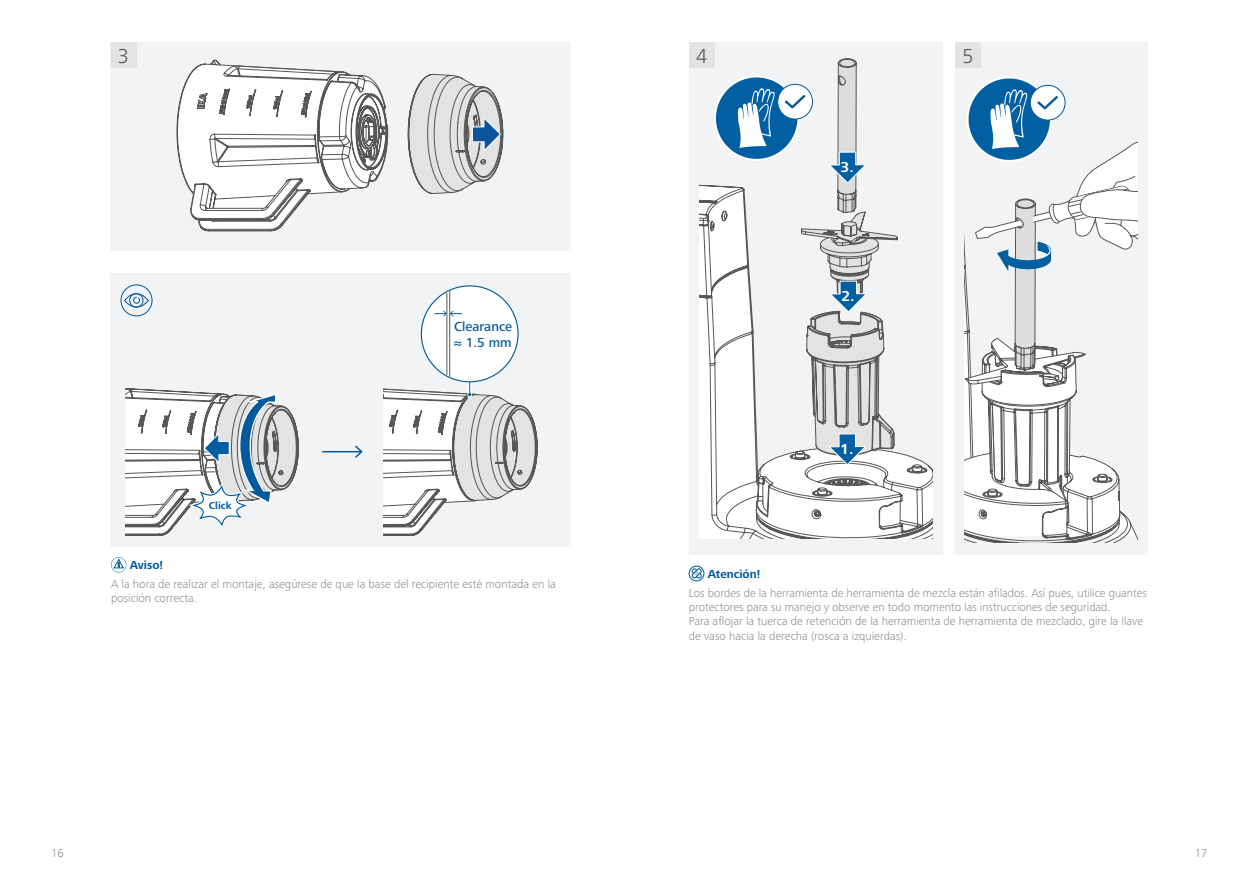
<style>
.page{position:relative;width:1259px;height:893px;background:#fff}
.page>*{position:absolute;margin:0;border:0;box-sizing:border-box;transform-origin:0 0}
.t1{font:300 21px "Frutiger Next IKA";color:#575756}
.t2{font:700 15px "Frutiger Next IKA";color:#fff}
.t3{font:500 13.65px/16.4px "Frutiger Next IKA";color:#03599d}
.t4{font:300 12px/14.4px "Frutiger Next IKA";color:#8a8f91}
.t5{font:700 12px "Frutiger Next IKA";color:#00589c}
.t6{font:700 10.35px "Frutiger Next IKA";color:#025fa2}
.s1{font-weight:700;color:#00589c}
</style>
<div class="page">
<div style="left:111px;top:273px;width:460px;height:273px;background:#f2f3f4"></div>
<svg style="left:383px;top:367px;width:155px;height:169px"></svg>
<div style="left:421px;top:286px;width:97px;height:96px;background:#fff;border-radius:50%"></div>
<hr style="left:446px;top:293px;width:1px;height:81px;background:#585756">
<hr style="left:449px;top:291px;width:1px;height:85px;background:#585756">
<svg style="left:435px;top:311px;width:27px;height:6px"></svg>
<svg style="left:125px;top:388px;width:174px;height:148px"></svg>
<hr style="left:322px;top:451px;width:39px;height:1px;background:#03599d">
<svg style="left:355px;top:446px;width:8px;height:12px"></svg>
<div style="left:121px;top:284px;width:31px;height:32px;border:1px solid #00599c;border-radius:50%"></div>
<svg style="left:124px;top:293px;width:25px;height:15px"></svg>
<svg style="left:111px;top:557px;width:15px;height:15px"></svg>
<div style="left:689px;top:566px;width:15px;height:15px;border:1px solid #00589c;border-radius:50%"></div>
<svg style="left:691px;top:568px;width:11px;height:11px"></svg>
<div style="left:689px;top:42px;width:253px;height:513px;background:#f2f3f4"></div>
<svg style="left:699px;top:58px;width:233px;height:480px"></svg>
<div style="left:689px;top:42px;width:25px;height:26px;background:#e3e3e3"></div>
<div style="left:955px;top:42px;width:193px;height:513px;background:#f2f3f4"></div>
<div style="left:955px;top:42px;width:26px;height:26px;background:#e3e3e3"></div>
<svg style="left:964px;top:77px;width:173px;height:465px"></svg>
<div style="left:111px;top:43px;width:460px;height:208px;background:#f2f3f4"></div>
<svg style="left:177px;top:60px;width:326px;height:171px"></svg>
<div style="left:111px;top:43px;width:25px;height:25px;background:#e3e3e3"></div>
<h1 class="t1" style="left:118px;top:44px;width:13px">3</h1>
<h1 class="t1" style="left:696px;top:44px;width:13px">4</h1>
<h1 class="t1" style="left:962px;top:44px;width:13px">5</h1>
<p class="t2" style="left:840px;top:158px;width:15px">3.</p>
<p class="t6" style="left:209px;top:500px;width:24px">Click</p>
<p class="t3" style="left:454px;top:319px;width:60px">Clearance ≈ 1.5 mm</p>
<p class="t4" style="left:111px;top:556px;width:446px;line-height:18.6px;text-indent:7px"><sup>!</sup> <span class="s1">Aviso!<br></span>A la hora de realizar el montaje, asegúrese de que la base del recipiente esté montada en la</p>
<p class="t4" style="left:111px;top:591px;width:85px">posición correcta.</p>
<p class="t2" style="left:841px;top:287px;width:15px">2.</p>
<p class="t2" style="left:840px;top:440px;width:15px">1.</p>
<p class="t5" style="left:707px;top:567px;width:54px">Atención!</p>
<p class="t4" style="left:689px;top:585px;width:459px">Los bordes de la herramienta de herramienta de mezcla están afilados. Así pues, utilice guantes protectores para su manejo y observe en todo momento las instrucciones de seguridad.<br>Para aflojar la tuerca de retención de la herramienta de herramienta de mezclado, gire la llave de vaso hacia la derecha (rosca a izquierdas).</p>
<p class="t4" style="left:51px;top:846px;width:14px">16</p>
<p class="t4" style="left:1194px;top:846px;width:14px">17</p>
</div>
